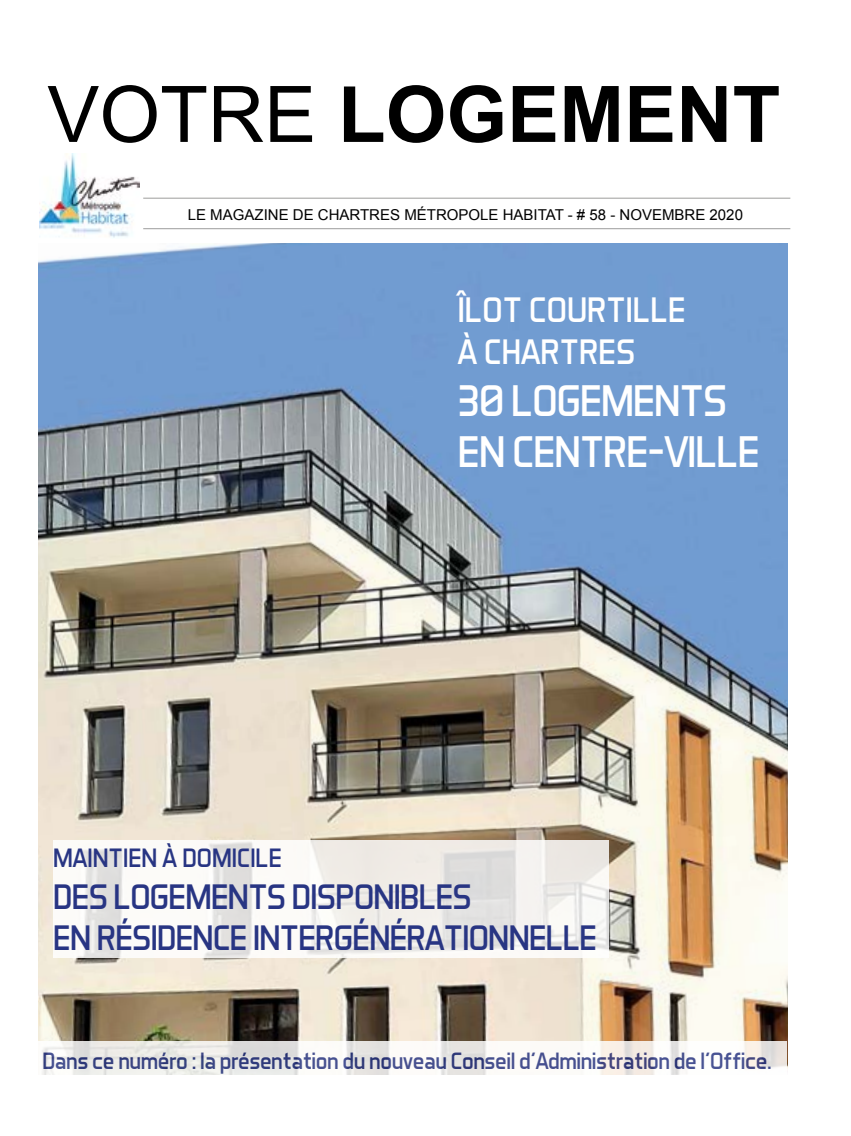
<style>
.page{position:relative;width:851px;height:1136px;background:#fff}
.page>*{position:absolute;margin:0;border:0;box-sizing:border-box;transform-origin:0 0}
.t1{font:700 78px "Arial";color:#000}
.t2{font:45px/51.8px "Aero Matics";letter-spacing:-.02em;color:#fff}
.t3{font:36px/41.4px "Aero Matics";letter-spacing:-.02em;color:#283583}
.t4{font:36px/41.4px "Aero Matics";color:#fff}
.t5{font:27px "Aero Matics";color:#283583}
.t6{font:24px "Aero Matics";letter-spacing:-.02em;color:#283583}
.t7{font:15px "Arial";color:#000}
.s1{font-weight:400}
</style>
<div class="page">
<img style="left:38px;top:243px;width:749px;height:798px">
<svg style="left:53px;top:840px;width:555px;height:117px"></svg>
<hr style="left:143px;top:198px;width:647px;height:1px;background:#9d9d9c">
<hr style="left:143px;top:228px;width:647px;height:1px;background:#9d9d9c">
<img style="left:39px;top:154px;width:101px;height:84px">
<svg style="left:42px;top:1041px;width:745px;height:34px"></svg>
<h1 class="t1" style="left:47px;top:63px;width:734px"><span class="s1">VOTRE</span> LOGEMENT</h1>
<p class="t7" style="left:188px;top:204px;width:556px">LE MAGAZINE DE CHARTRES MÉTROPOLE HABITAT - # 58 - NOVEMBRE 2020</p>
<h3 class="t4" style="left:458px;top:289px;width:229px">ÎLOT COURTILLE<br>À CHARTRES</h3>
<h2 class="t2" style="left:458px;top:373px;width:303px">30 LOGEMENTS<br>EN CENTRE-VILLE</h2>
<p class="t5" style="left:53px;top:842px;width:230px">MAINTIEN À DOMICILE</p>
<h3 class="t3" style="left:53px;top:875px;width:545px">DES LOGEMENTS DISPONIBLES<br>EN RÉSIDENCE INTERGÉNÉRATIONNELLE</h3>
<p class="t6" style="left:42px;top:1046px;width:730px">Dans ce numéro : la présentation du nouveau Conseil d'Administration de l'Office.</p>
</div>
